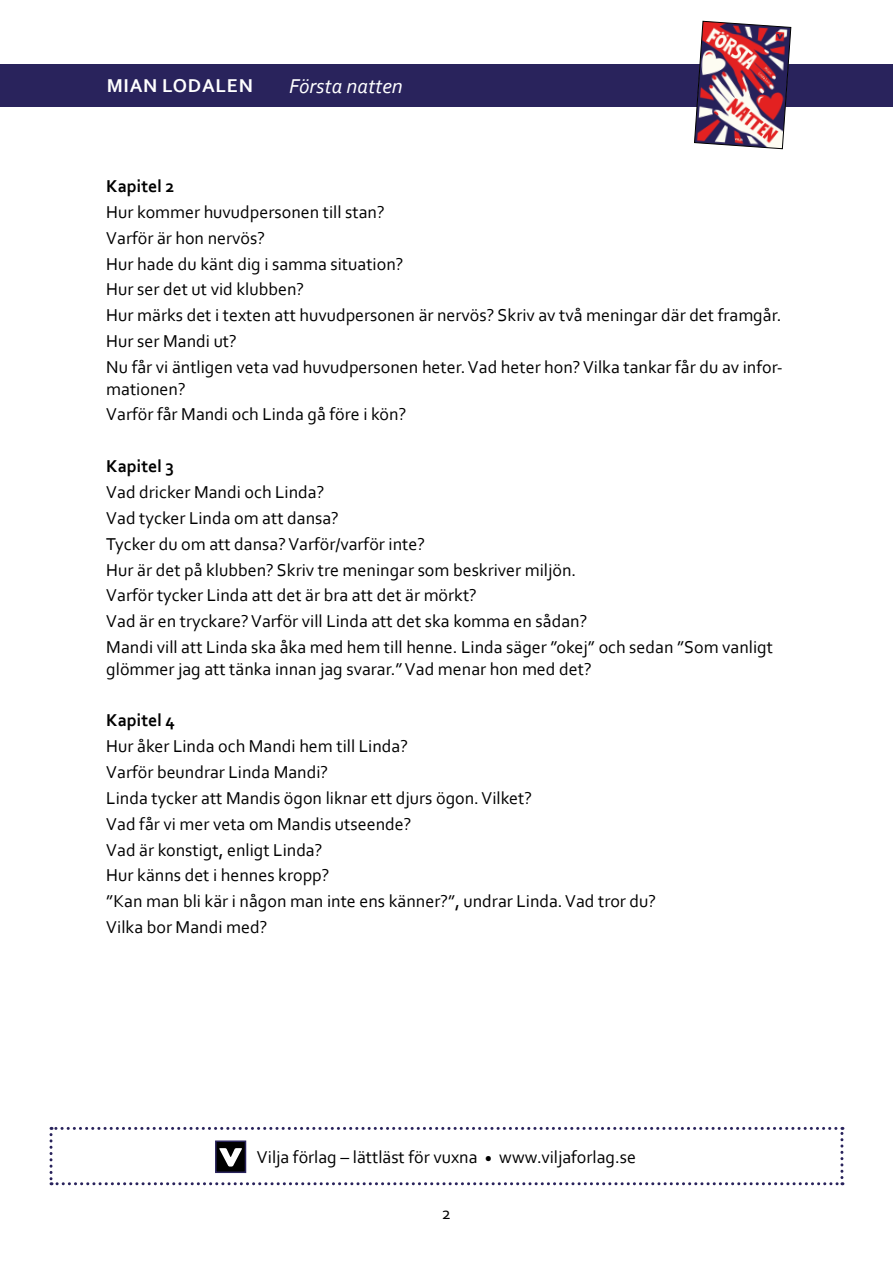
<style>
.page{position:relative;width:893px;height:1263px;background:#fff}
.page>*{position:absolute;margin:0;border:0;box-sizing:border-box;transform-origin:0 0}
.t1{font:italic 21px "Corbel";color:#fff}
.t2{font:700 19.5px "Corbel";letter-spacing:.04em;color:#fff}
.t3{font:18px/25.8px "Corbel";color:#000}
.t4{font:700 18px "Corbel";color:#000}
</style>
<div class="page">
<div style="left:0;top:64px;width:893px;height:42px;background:#29235c"></div>
<svg style="left:50px;top:1127px;width:793px;height:58px"></svg>
<div style="left:215px;top:1140px;width:31px;height:33px;border:2px solid #29235c"></div>
<svg style="left:694px;top:21px;width:97px;height:128px"></svg>
<p class="t2" style="left:107px;top:74px;width:148px">MIAN LODALEN</p>
<p class="t1" style="left:289px;top:73px;width:115px">Första natten</p>
<p class="t4" style="left:106px;top:175px;width:70px">Kapitel 2</p>
<p class="t3" style="left:106px;top:198px;width:678px">Hur kommer huvudpersonen till stan?<br>Varför är hon nervös?<br>Hur hade du känt dig i samma situation?<br>Hur ser det ut vid klubben?<br>Hur märks det i texten att huvudpersonen är nervös? Skriv av två meningar där det framgår.<br>Hur ser Mandi ut?<br>Nu får vi äntligen veta vad huvudpersonen heter. Vad heter hon? Vilka tankar får du av infor-</p>
<p class="t3" style="left:106px;top:375px;width:302px">mationen?<br>Varför får Mandi och Linda gå före i kön?</p>
<p class="t4" style="left:106px;top:455px;width:70px">Kapitel 3</p>
<p class="t3" style="left:106px;top:479px;width:668px">Vad dricker Mandi och Linda?<br>Vad tycker Linda om att dansa?<br>Tycker du om att dansa? Varför/varför inte?<br>Hur är det på klubben? Skriv tre meningar som beskriver miljön.<br>Varför tycker Linda att det är bra att det är mörkt?<br>Vad är en tryckare? Varför vill Linda att det ska komma en sådan?<br>Mandi vill att Linda ska åka med hem till henne. Linda säger ”okej” och sedan ”Som vanligt</p>
<p class="t3" style="left:106px;top:655px;width:487px">glömmer jag att tänka innan jag svarar.” Vad menar hon med det?</p>
<p class="t4" style="left:106px;top:709px;width:70px">Kapitel 4</p>
<p class="t3" style="left:106px;top:733px;width:551px">Hur åker Linda och Mandi hem till Linda?<br>Varför beundrar Linda Mandi?<br>Linda tycker att Mandis ögon liknar ett djurs ögon. Vilket?<br>Vad får vi mer veta om Mandis utseende?<br>Vad är konstigt, enligt Linda?<br>Hur känns det i hennes kropp?<br>”Kan man bli kär i någon man inte ens känner?”, undrar Linda. Vad tror du?<br>Vilka bor Mandi med?</p>
<p class="t3" style="left:257px;top:1143px;width:381px">Vilja förlag – lättläst för vuxna <sub>•</sub> www.viljaforlag.se</p>
<p class="t3" style="left:442px;top:1199px;width:11px">2</p>
</div>
